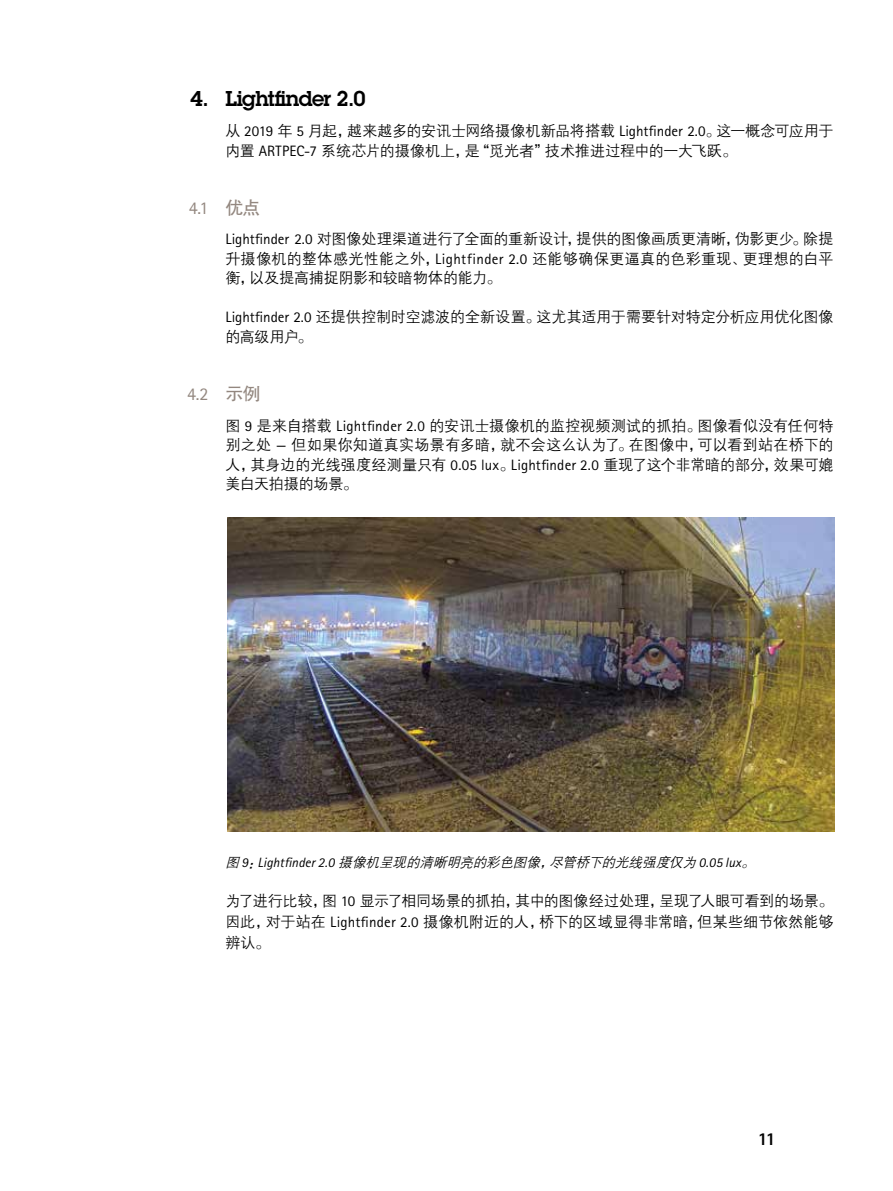
<style>
.page{position:relative;width:893px;height:1191px;background:#fff}
.page>*{position:absolute;margin:0;border:0;box-sizing:border-box;transform-origin:0 0}
.t1{font:600 21px "Lubalin Graph ECG";letter-spacing:-.03em;color:#000}
.t2{font:18px "Rotis Sans Serif Pro";color:#93877f}
.t3{font:800 18px "Rotis Sans Serif Pro";color:#000}
.t4{font:15px/19.5px "FZZDXJW GB1 0";letter-spacing:-.005em;color:#000;text-align:justify}
.t5{font:italic 13.5px "FZZDXJW GB1 0";color:#000}
.s1{font-family:"Rotis Sans Serif Pro"}
.s2{font-family:"FZHTJW GB1 0"}
</style>
<div class="page">
<img style="left:227px;top:518px;width:607px;height:313px">
<h1 class="t1" style="left:191px;top:85px;width:177px">4. Lightfinder 2.0</h1>
<p class="t4" style="left:225px;top:122px;width:610px">从 <span class="s1">2019</span> 年 <span class="s1">5</span> 月起，越来越多的安讯士网络摄像机新品将搭载 <span class="s1">Lightfinder 2.0</span>。这一概念可应用于内置 <span class="s1">ARTPEC-7</span> 系统芯片的摄像机上，是“觅光者”技术推进过程中的一大飞跃。</p>
<p class="t2" style="left:189px;top:197px;width:73px">4.1 <span class="s2">优点</span></p>
<p class="t4" style="left:225px;top:230px;width:610px"><span class="s1">Lightfinder 2.0</span> 对图像处理渠道进行了全面的重新设计，提供的图像画质更清晰，伪影更少。除提升摄像机的整体感光性能之外，<span class="s1">Lightfinder 2.0</span> 还能够确保更逼真的色彩重现、更理想的白平衡，以及提高捕捉阴影和较暗物体的能力。</p>
<p class="t4" style="left:225px;top:308px;width:610px"><span class="s1">Lightfinder 2.0</span> 还提供控制时空滤波的全新设置。这尤其适用于需要针对特定分析应用优化图像的高级用户。</p>
<p class="t2" style="left:187px;top:384px;width:75px">4.2 <span class="s2">示例</span></p>
<p class="t4" style="left:225px;top:416px;width:610px">图 <span class="s1">9</span> 是来自搭载 <span class="s1">Lightfinder 2.0</span> 的安讯士摄像机的监控视频测试的抓拍。图像看似没有任何特别之处 <span class="s1">—</span> 但如果你知道真实场景有多暗，就不会这么认为了。在图像中，可以看到站在桥下的人，其身边的光线强度经测量只有 <span class="s1">0.05 lux</span>。<span class="s1">Lightfinder 2.0</span> 重现了这个非常暗的部分，效果可媲美白天拍摄的场景。</p>
<p class="t5" style="left:225px;top:855px;width:535px">图 <span class="s1">9</span> ：<span class="s1">L i g h t fi n d e r 2 . 0</span> 摄像机呈现的清晰明亮的彩色图像，尽管桥下的光线强度仅为 <span class="s1">0 . 0 5 l u x</span> 。</p>
<p class="t4" style="left:225px;top:891px;width:610px;line-height:21px">为了进行比较，图 <span class="s1">10</span> 显示了相同场景的抓拍，其中的图像经过处理，呈现了人眼可看到的场景。因此，对于站在 <span class="s1">Lightfinder 2.0</span> 摄像机附近的人，桥下的区域显得非常暗，但某些细节依然能够辨认。</p>
<p class="t3" style="left:758px;top:1127px;width:20px">11</p>
</div>
